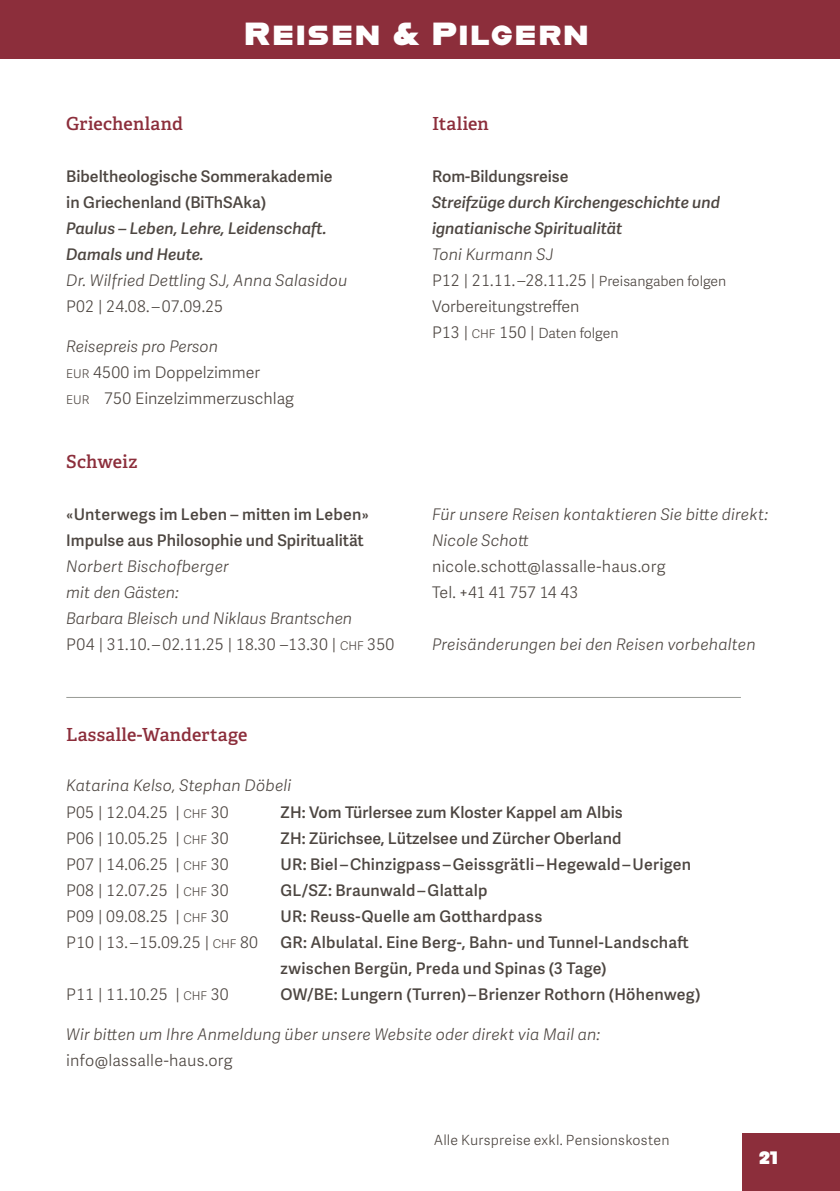
<style>
.page{position:relative;width:840px;height:1191px;background:#fff}
.page>*{position:absolute;margin:0;border:0;box-sizing:border-box;transform-origin:0 0}
.t1{font:32px "Alfarn";letter-spacing:.07em;color:#fff}
.t2{font:600 18px "Adelle";letter-spacing:.01em;color:#8c2e3b}
.t3{font:18px "Alfarn";color:#fff}
.t4{font:600 16px/26px "Adelle Sans";letter-spacing:.01em;color:#4d4641}
.t5{font:italic 300 16px/26px "Adelle Sans";letter-spacing:.01em;color:#4d4641}
.t6{font:300 16px/26px "Adelle Sans";color:#4d4641}
.t7{font:italic 600 16px/26px "Adelle Sans";color:#4d4641}
.t8{font:300 14px "Adelle Sans";letter-spacing:.015em;color:#4d4641}
.t9{font:300 14px "Adelle Sans";letter-spacing:-.01em;color:#4d4641}
.s1{font-style:italic}
.s2{font-size:12px}
.s3{font-style:normal}
.s4{font-style:normal;font-size:12px}
.s5{font-size:14px}
.s6{font-size:16px}
</style>
<div class="page">
<div style="left:741px;top:1134px;width:98px;height:57px;background:#8c2e3b"></div>
<hr style="left:66px;top:697px;width:674px;height:1px;background:#989a95">
<div style="left:0;top:0;width:839px;height:58px;background:#8c2e3b"></div>
<h1 class="t1" style="left:244px;top:15px;width:345px">Reisen &amp; Pilgern</h1>
<p class="t2" style="left:66px;top:112px;width:118px">Griechenland</p>
<p class="t4" style="left:66px;top:164px;width:268px">Bibeltheologische Sommerakademie in Griechenland (BiThSAka)</p>
<p class="t7" style="left:66px;top:215px;width:262px">Paulus – Leben, Lehre, Leidenschaft.<br>Damals und Heute.</p>
<p class="t5" style="left:66px;top:267px;width:282px">Dr. Wilfried Dettling SJ, Anna Salasidou</p>
<p class="t6" style="left:66px;top:293px;width:158px">P02 | 24.08. – 07.09.25</p>
<p class="t6" style="left:66px;top:333px;width:229px"><span class="s1">Reisepreis pro Person<br></span><span class="s2">EUR</span> 4500 im Doppelzimmer<br><span class="s2">EUR</span> 750 Einzelzimmerzuschlag</p>
<p class="t2" style="left:66px;top:450px;width:73px">Schweiz</p>
<p class="t4" style="left:66px;top:502px;width:304px">«Unterwegs im Leben – mitten im Leben»<br>Impulse aus Philosophie und Spiritualität</p>
<p class="t5" style="left:66px;top:553px;width:329px">Norbert Bischofberger<br>mit den Gästen:<br>Barbara Bleisch und Niklaus Brantschen<br><span class="s3">P04 | 31.10. – 02.11.25 | 18.30 –13.30 |</span> <span class="s4">CHF</span> <span class="s3">350</span></p>
<p class="t2" style="left:432px;top:112px;width:58px">Italien</p>
<p class="t4" style="left:432px;top:164px;width:138px">Rom-Bildungsreise</p>
<p class="t7" style="left:432px;top:189px;width:289px">Streifzüge durch Kirchengeschichte und ignatianische Spiritualität</p>
<p class="t6" style="left:432px;top:241px;width:295px"><span class="s1">Toni Kurmann SJ<br></span>P12 | 21.11. –28.11.25 | <span class="s5">Preisangaben folgen<br></span>Vorbereitungstreffen</p>
<p class="t9" style="left:432px;top:323px;width:188px"><span class="s6">P13 |</span> <span class="s2">CHF</span> <span class="s6">150 |</span> Daten folgen</p>
<p class="t5" style="left:432px;top:501px;width:337px">Für unsere Reisen kontaktieren Sie bitte direkt:<br>Nicole Schott</p>
<p class="t6" style="left:432px;top:553px;width:235px">nicole.schott@lassalle-haus.org<br>Tel. +41 41 757 14 43</p>
<p class="t5" style="left:432px;top:631px;width:325px">Preisänderungen bei den Reisen vorbehalten</p>
<p class="t2" style="left:66px;top:724px;width:182px">Lassalle-Wandertage</p>
<p class="t5" style="left:66px;top:772px;width:226px">Katarina Kelso, Stephan Döbeli<br><span class="s3">P05 | 12.04.25 |</span> <span class="s4">CHF</span> <span class="s3">30</span></p>
<p class="t4" style="left:280px;top:799px;width:343px">ZH: Vom Türlersee zum Kloster Kappel am Albis</p>
<p class="t6" style="left:66px;top:824px;width:164px">P06 | 10.05.25 | <span class="s2">CHF</span> 30</p>
<p class="t4" style="left:280px;top:825px;width:342px">ZH: Zürichsee, Lützelsee und Zürcher Oberland</p>
<p class="t6" style="left:66px;top:850px;width:164px">P07 | 14.06.25 | <span class="s2">CHF</span> 30</p>
<p class="t4" style="left:280px;top:851px;width:412px">UR: Biel – Chinzigpass – Geissgrätli – Hegewald – Uerigen</p>
<p class="t6" style="left:66px;top:876px;width:164px">P08 | 12.07.25 | <span class="s2">CHF</span> 30</p>
<p class="t4" style="left:280px;top:877px;width:208px">GL/SZ: Braunwald – Glattalp</p>
<p class="t6" style="left:66px;top:902px;width:164px">P09 | 09.08.25 | <span class="s2">CHF</span> 30</p>
<p class="t4" style="left:280px;top:903px;width:263px">UR: Reuss-Quelle am Gotthardpass</p>
<p class="t6" style="left:66px;top:928px;width:193px">P10 | 13. –15.09.25 | <span class="s2">CHF</span> 80</p>
<p class="t4" style="left:280px;top:929px;width:409px">GR: Albulatal. Eine Berg-, Bahn- und Tunnel-Landschaft zwischen Bergün, Preda und Spinas (3 Tage)</p>
<p class="t6" style="left:66px;top:980px;width:164px">P11 | 11.10.25 | <span class="s2">CHF</span> 30</p>
<p class="t4" style="left:280px;top:981px;width:421px">OW/BE: Lungern (Turren) – Brienzer Rothorn (Höhenweg)</p>
<p class="t5" style="left:66px;top:1021px;width:535px">Wir bitten um Ihre Anmeldung über unsere Website oder direkt via Mail an:</p>
<p class="t6" style="left:66px;top:1047px;width:168px">info@lassalle-haus.org</p>
<p class="t8" style="left:433px;top:1129px;width:237px">Alle Kurspreise exkl. Pensionskosten</p>
<p class="t3" style="left:758px;top:1147px;width:20px">21</p>
</div>
